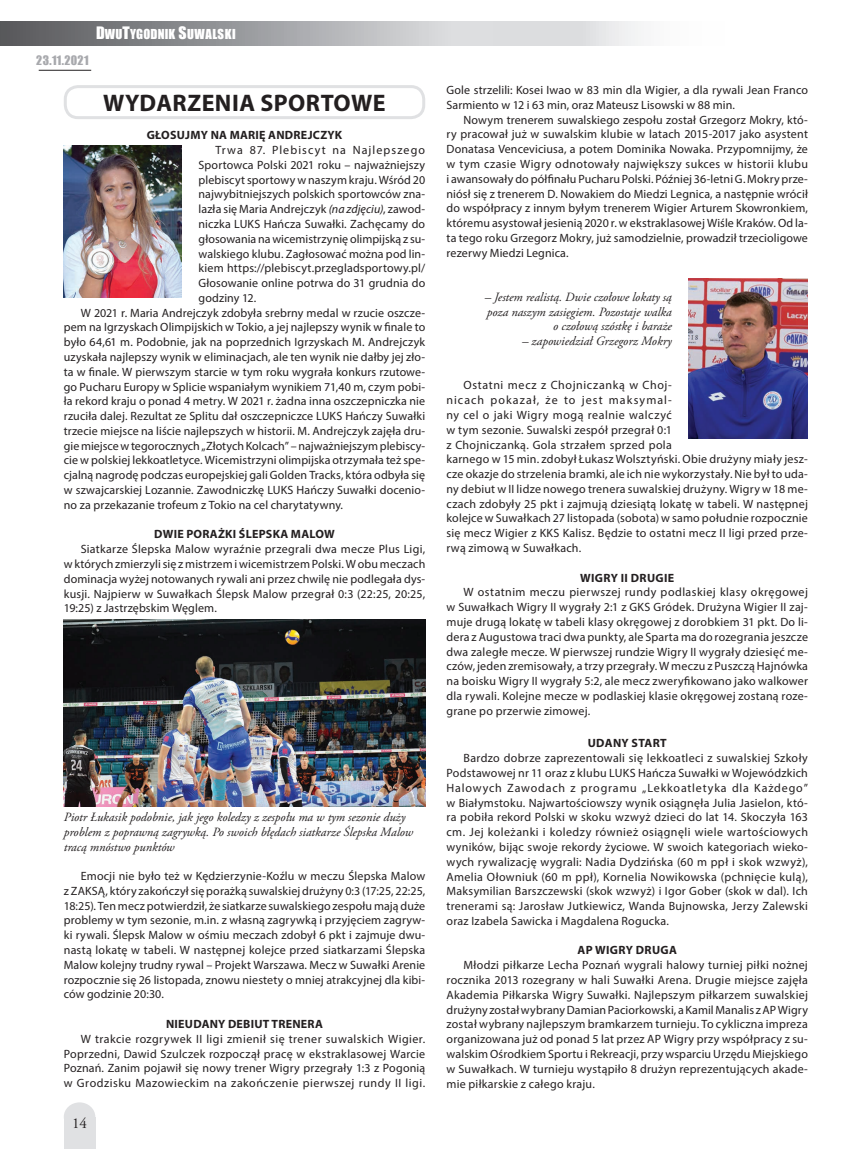
<style>
.page{position:relative;width:859px;height:1149px;background:#fff}
.page>*{position:absolute;margin:0;border:0;box-sizing:border-box;transform-origin:0 0}
.t1{font:700 24px "Myriad Pro";letter-spacing:.02em;color:#231f20}
.t2{font:15px "Adobe Garamond Pro";color:#231f20}
.t3{font:italic 12.6px/14.7px "Adobe Garamond Pro";color:#231f20}
.t4{font:12.6px "Impact";letter-spacing:.015em;color:#fff}
.t5{font:12px/14.7px "Myriad Pro";letter-spacing:.015em;color:#231f20;text-align:justify}
.t6{font:700 12px "Myriad Pro";letter-spacing:.02em;color:#231f20}
.t7{font:12px "Myriad Pro";letter-spacing:.09em;color:#231f20}
.t8{font:12px "Impact";letter-spacing:.03em;color:#a8a9ad}
.s1{font-size:15.75px}
.s2{font-style:italic}
</style>
<div class="page">
<hr style="left:39px;top:70px;width:52px;height:1px;background:#231f20">
<div style="left:64px;top:1101px;width:31px;height:29px;background:#e0e1e3;border-radius:50%"></div>
<div style="left:64px;top:1116px;width:31px;height:32px;background:#e0e1e3"></div>
<svg style="left:0;top:21px;width:641px;height:24px;background:#acadb0"></svg>
<div style="left:64px;top:85px;width:361px;height:34px;border:3px solid #e0e1e3;border-radius:13px"></div>
<img style="left:64px;top:146px;width:118px;height:152px">
<img style="left:64px;top:619px;width:361px;height:187px">
<img style="left:689px;top:278px;width:119px;height:160px">
<p class="t8" style="left:36px;top:51px;width:54px">23.11.2021</p>
<p class="t4" style="left:96px;top:25px;width:141px"><span class="s1">D</span>WU<span class="s1">T</span>YGODNIK <span class="s1">S</span>UWALSKI</p>
<h1 class="t1" style="left:103px;top:87px;width:284px">WYDARZENIA SPORTOWE</h1>
<p class="t6" style="left:147px;top:127px;width:197px">GŁOSUJMY NA MARIĘ ANDREJCZYK</p>
<p class="t7" style="left:216px;top:142px;width:211px">Trwa 87. Plebiscyt na Najlepszego</p>
<p class="t5" style="left:199px;top:157px;width:228px">Sportowca Polski 2021 roku – najważniejszy</p>
<p class="t5" style="left:199px;top:172px;width:228px">plebiscyt sportowy w naszym kraju. Wśród 20</p>
<p class="t5" style="left:199px;top:187px;width:228px">najwybitniejszych polskich sportowców zna-</p>
<p class="t5" style="left:199px;top:201px;width:228px">lazła się Maria Andrejczyk <span class="s2">(na zdjęciu)</span>, zawod-</p>
<p class="t5" style="left:199px;top:216px;width:228px">niczka LUKS Hańcza Suwałki. Zachęcamy do</p>
<p class="t5" style="left:199px;top:231px;width:228px">głosowania na wicemistrzynię olimpijską z su-</p>
<p class="t5" style="left:199px;top:246px;width:228px">walskiego klubu. Zagłosować można pod lin-</p>
<p class="t5" style="left:199px;top:260px;width:228px">kiem https://plebiscyt.przegladsportowy.pl/</p>
<p class="t5" style="left:199px;top:275px;width:228px">Głosowanie online potrwa do 31 grudnia do</p>
<p class="t5" style="left:199px;top:290px;width:59px">godziny 12.</p>
<p class="t5" style="left:81px;top:305px;width:346px">W 2021 r. Maria Andrejczyk zdobyła srebrny medal w rzucie oszcze-</p>
<p class="t5" style="left:64px;top:320px;width:363px">pem na Igrzyskach Olimpijskich w Tokio, a jej najlepszy wynik w finale to</p>
<p class="t5" style="left:64px;top:334px;width:363px">było 64,61 m. Podobnie, jak na poprzednich Igrzyskach M. Andrejczyk</p>
<p class="t5" style="left:64px;top:349px;width:363px">uzyskała najlepszy wynik w eliminacjach, ale ten wynik nie dałby jej zło-</p>
<p class="t5" style="left:64px;top:364px;width:363px">ta w finale. W pierwszym starcie w tym roku wygrała konkurs rzutowe-</p>
<p class="t5" style="left:64px;top:379px;width:363px">go Pucharu Europy w Splicie wspaniałym wynikiem 71,40 m, czym pobi-</p>
<p class="t5" style="left:64px;top:393px;width:363px">ła rekord kraju o ponad 4 metry. W 2021 r. żadna inna oszczepniczka nie</p>
<p class="t5" style="left:64px;top:408px;width:363px">rzuciła dalej. Rezultat ze Splitu dał oszczepniczce LUKS Hańczy Suwałki</p>
<p class="t5" style="left:64px;top:423px;width:363px">trzecie miejsce na liście najlepszych w historii. M. Andrejczyk zajęła dru-</p>
<p class="t5" style="left:64px;top:438px;width:363px">gie miejsce w tegorocznych „Złotych Kolcach” – najważniejszym plebiscy-</p>
<p class="t5" style="left:64px;top:453px;width:363px">cie w polskiej lekkoatletyce. Wicemistrzyni olimpijska otrzymała też spe-</p>
<p class="t5" style="left:64px;top:467px;width:363px">cjalną nagrodę podczas europejskiej gali Golden Tracks, która odbyła się</p>
<p class="t5" style="left:64px;top:482px;width:363px">w szwajcarskiej Lozannie. Zawodniczkę LUKS Hańczy Suwałki docenio-</p>
<p class="t5" style="left:64px;top:497px;width:281px">no za przekazanie trofeum z Tokio na cel charytatywny.</p>
<p class="t6" style="left:154px;top:526px;width:180px">DWIE PORAŻKI ŚLEPSKA MALOW</p>
<p class="t5" style="left:64px;top:541px;width:363px;text-indent:17px">Siatkarze Ślepska Malow wyraźnie przegrali dwa mecze Plus Ligi, w których zmierzyli się z mistrzem i wicemistrzem Polski. W obu meczach dominacja wyżej notowanych rywali ani przez chwilę nie podlegała dys&shy;kusji. Najpierw w Suwałkach Ślepsk Malow przegrał 0:3 (22:25, 20:25, 19:25) z Jastrzębskim Węglem.</p>
<p class="t3" style="left:64px;top:809px;width:351px">Piotr Łukasik podobnie, jak jego koledzy z zespołu ma w tym sezonie duży problem z poprawną zagrywką. Po swoich błędach siatkarze Ślepska Malow tracą mnóstwo punktów</p>
<p class="t5" style="left:64px;top:868px;width:363px;text-indent:17px">Emocji nie było też w Kędzierzynie-Koźlu w meczu Ślepska Malow z ZAKSĄ, który zakończył się porażką suwalskiej drużyny 0:3 (17:25, 22:25, 18:25). Ten mecz potwierdził, że siatkarze suwalskiego zespołu mają duże problemy w tym sezonie, m.in. z własną zagrywką i przyjęciem zagryw&shy;ki rywali. Ślepsk Malow w ośmiu meczach zdobył 6 pkt i zajmuje dwu&shy;nastą lokatę w tabeli. W następnej kolejce przed siatkarzami Ślepska Malow kolejny trudny rywal – Projekt Warszawa. Mecz w Suwałki Arenie rozpocznie się 26 listopada, znowu niestety o mniej atrakcyjnej dla kibi&shy;ców godzinie 20:30.</p>
<p class="t6" style="left:166px;top:1015px;width:158px">NIEUDANY DEBIUT TRENERA</p>
<p class="t5" style="left:64px;top:1030px;width:363px;text-indent:17px">W trakcie rozgrywek II ligi zmienił się trener suwalskich Wigier.<br>Poprzedni, Dawid Szulczek rozpoczął pracę w ekstraklasowej Warcie Poznań. Zanim pojawił się nowy trener Wigry przegrały 1:3 z Pogonią w Grodzisku Mazowieckim na zakończenie pierwszej rundy II ligi.</p>
<p class="t2" style="left:72px;top:1113px;width:16px">14</p>
<p class="t5" style="left:446px;top:82px;width:363px">Gole strzelili: Kosei Iwao w 83 min dla Wigier, a dla rywali Jean Franco<br>Sarmiento w 12 i 63 min, oraz Mateusz Lisowski w 88 min.</p>
<p class="t5" style="left:446px;top:112px;width:363px;text-indent:17px">Nowym trenerem suwalskiego zespołu został Grzegorz Mokry, któ&shy;ry pracował już w suwalskim klubie w latach 2015-2017 jako asystent Donatasa Venceviciusa, a potem Dominika Nowaka. Przypomnijmy, że w tym czasie Wigry odnotowały największy sukces w historii klubu i awansowały do półfinału Pucharu Polski. Później 36-letni G. Mokry prze&shy;niósł się z trenerem D. Nowakiem do Miedzi Legnica, a następnie wrócił do współpracy z innym byłym trenerem Wigier Arturem Skowronkiem, któremu asystował jesienią 2020 r. w ekstraklasowej Wiśle Kraków. Od la&shy;ta tego roku Grzegorz Mokry, już samodzielnie, prowadził trzecioligowe rezerwy Miedzi Legnica.</p>
<p class="t3" style="left:485px;top:290px;width:189px;text-align:right">– Jestem realistą. Dwie czołowe lokaty są poza naszym zasięgiem. Pozostaje walka o czołową szóstkę i baraże</p>
<p class="t3" style="left:522px;top:334px;width:151px">– zapowiedział Grzegorz Mokry</p>
<p class="t5" style="left:446px;top:378px;width:363px;text-align:left;text-indent:17px">Ostatni mecz z Chojniczanką w Choj-<br>nicach pokazał, że to jest maksymal-<br>ny cel o jaki Wigry mogą realnie walczyć<br>w tym sezonie. Suwalski zespół przegrał 0:1<br>z Chojniczanką. Gola strzałem sprzed pola<br>karnego w 15 min. zdobył Łukasz Wolsztyński. Obie drużyny miały jesz&shy;cze okazje do strzelenia bramki, ale ich nie wykorzystały. Nie był to uda&shy;ny debiut w II lidze nowego trenera suwalskiej drużyny. Wigry w 18 me&shy;czach zdobyły 25 pkt i zajmują dziesiątą lokatę w tabeli. W następnej kolejce w Suwałkach 27 listopada (sobota) w samo południe rozpocznie się mecz Wigier z KKS Kalisz. Będzie to ostatni mecz II ligi przed prze&shy;rwą zimową w Suwałkach.</p>
<p class="t6" style="left:580px;top:569px;width:96px">WIGRY II DRUGIE</p>
<p class="t5" style="left:446px;top:584px;width:363px;text-indent:17px">W ostatnim meczu pierwszej rundy podlaskiej klasy okręgowej w Suwałkach Wigry II wygrały 2:1 z GKS Gródek. Drużyna Wigier II zaj&shy;muje drugą lokatę w tabeli klasy okręgowej z dorobkiem 31 pkt. Do li&shy;dera z Augustowa traci dwa punkty, ale Sparta ma do rozegrania jeszcze dwa zaległe mecze. W pierwszej rundzie Wigry II wygrały dziesięć me&shy;czów, jeden zremisowały, a trzy przegrały. W meczu z Puszczą Hajnówka na boisku Wigry II wygrały 5:2, ale mecz zweryfikowano jako walkower dla rywali. Kolejne mecze w podlaskiej klasie okręgowej zostaną roze&shy;grane po przerwie zimowej.</p>
<p class="t6" style="left:588px;top:735px;width:81px">UDANY START</p>
<p class="t5" style="left:446px;top:750px;width:363px;text-indent:17px">Bardzo dobrze zaprezentowali się lekkoatleci z suwalskiej Szkoły Podstawowej nr 11 oraz z klubu LUKS Hańcza Suwałki w Wojewódzkich Halowych Zawodach z programu „Lekkoatletyka dla Każdego” w Białymstoku. Najwartościowszy wynik osiągnęła Julia Jasielon, któ&shy;ra pobiła rekord Polski w skoku wzwyż dzieci do lat 14. Skoczyła 163 cm. Jej koleżanki i koledzy również osiągnęli wiele wartościowych wyników, bijąc swoje rekordy życiowe. W swoich kategoriach wieko&shy;wych rywalizację wygrali: Nadia Dydzińska (60 m ppł i skok wzwyż), Amelia Ołowniuk (60 m ppł), Kornelia Nowikowska (pchnięcie kulą), Maksymilian Barszczewski (skok wzwyż) i Igor Gober (skok w dal). Ich trenerami są: Jarosław Jutkiewicz, Wanda Bujnowska, Jerzy Zalewski oraz Izabela Sawicka i Magdalena Rogucka.</p>
<p class="t6" style="left:577px;top:942px;width:101px">AP WIGRY DRUGA</p>
<p class="t5" style="left:446px;top:957px;width:363px;text-indent:17px">Młodzi piłkarze Lecha Poznań wygrali halowy turniej piłki nożnej rocznika 2013 rozegrany w hali Suwałki Arena. Drugie miejsce zajęła Akademia Piłkarska Wigry Suwałki. Najlepszym piłkarzem suwalskiej drużyny został wybrany Damian Paciorkowski, a Kamil Manalis z AP Wigry został wybrany najlepszym bramkarzem turnieju. To cykliczna impreza organizowana już od ponad 5 lat przez AP Wigry przy współpracy z su&shy;walskim Ośrodkiem Sportu i Rekreacji, przy wsparciu Urzędu Miejskiego w Suwałkach. W turnieju wystąpiło 8 drużyn reprezentujących akade&shy;mie piłkarskie z całego kraju.</p>
</div>
